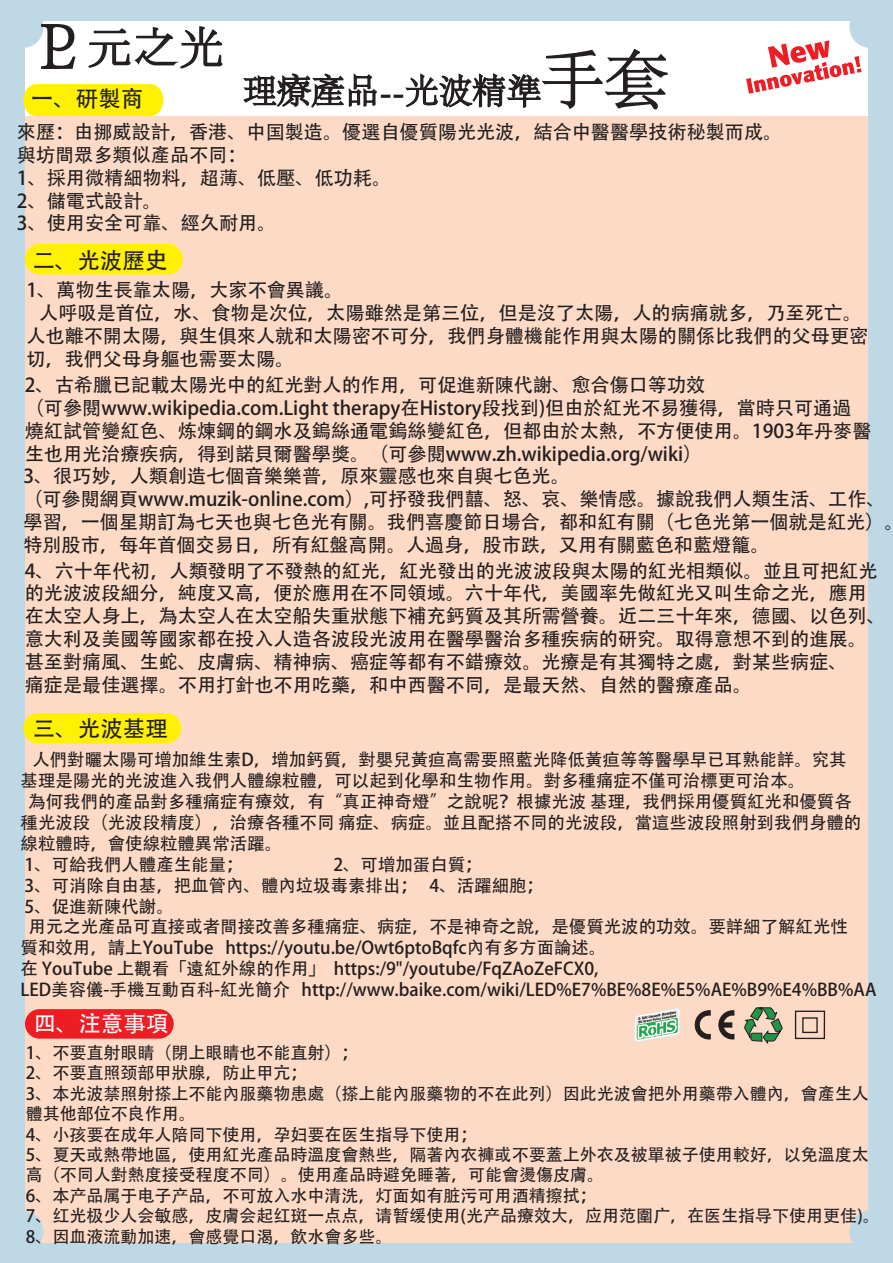
<style>
.page{position:relative;width:893px;height:1263px;background:#fff}
.page>*{position:absolute;margin:0;border:0;box-sizing:border-box;transform-origin:0 0}
.t1{font:45.9px "MS P Mincho";color:#231f20}
.t2{font:300 34.05px "Adobe Song Std";color:#231f20}
.t3{font:22.5px "Li Su";color:#231f20}
.t4{font:22.5px "Li Su";color:#fff}
.t5{font:19.2px/23px "Li Su";color:#231f20}
.t6{font:17.4px "Li Su";color:#231f20}
.t7{font:16.95px/20.4px "Li Su";color:#231f20}
.s1{font-family:"Adobe Song Std";font-weight:300;font-size:68.85px}
.s2{font-size:63.75px}
</style>
<div class="page">
<div style="left:15px;top:116px;width:869px;height:1129px;background:#fddac6"></div>
<div style="left:0;top:0;width:24px;height:1263px;background:#bfd8e6"></div>
<div style="left:869px;top:2px;width:24px;height:1261px;background:#bfd8e6"></div>
<div style="left:2px;top:1211px;width:41px;height:41px;background:#bfd8e6;border-radius:50%"></div>
<div style="left:849px;top:1211px;width:41px;height:41px;background:#bfd8e6;border-radius:50%"></div>
<div style="left:2px;top:6px;width:41px;height:42px;background:#bfd8e6;border-radius:50%"></div>
<div style="left:849px;top:6px;width:41px;height:42px;background:#bfd8e6;border-radius:50%"></div>
<div style="left:2px;top:1244px;width:891px;height:19px;background:#bfd8e6"></div>
<div style="left:0;top:0;width:893px;height:21px;background:#bfd8e6"></div>
<svg style="left:746px;top:37px;width:118px;height:57px"></svg>
<svg style="left:243px;top:48px;width:425px;height:62px"></svg>
<div style="left:23px;top:713px;width:158px;height:30px;background:#fff101;border-radius:15px"></div>
<div style="left:25px;top:244px;width:158px;height:31px;background:#fff101;border-radius:15px"></div>
<svg style="left:23px;top:84px;width:140px;height:32px;background:#fef10b"></svg>
<svg style="left:634px;top:1008px;width:46px;height:35px"></svg>
<svg style="left:744px;top:1007px;width:38px;height:36px"></svg>
<svg style="left:695px;top:1010px;width:15px;height:29px"></svg>
<svg style="left:719px;top:1010px;width:15px;height:29px"></svg>
<div style="left:795px;top:1011px;width:30px;height:28px;border:1px solid #231f20"></div>
<div style="left:802px;top:1017px;width:16px;height:16px;border:1px solid #231f20"></div>
<div style="left:25px;top:1009px;width:149px;height:30px;background:#ee1d23;border-radius:15px"></div>
<svg style="left:89px;top:26px;width:134px;height:43px"></svg>
<svg style="left:40px;top:24px;width:36px;height:45px"></svg>
<h1 class="t1" style="left:39px;top:24px;width:187px"><span class="s1">PL</span> 元之光</h1>
<p class="t3" style="left:31px;top:85px;width:114px">一、研製商</p>
<h2 class="t2" style="left:243px;top:73px;width:427px">理療產品--光波精準<span class="s2">手套</span></h2>
<p class="t5" style="left:17px;top:121px;width:767px">來歷：由挪威設計，香港、中国製造。優選自優質陽光光波，結合中醫醫學技術秘製而成。與坊間眾多類似產品不同：<br>1、採用微精細物料，超薄、低壓、低功耗。<br>2、儲電式設計。<br>3、使用安全可靠、經久耐用。</p>
<p class="t3" style="left:32px;top:247px;width:137px">二、光波歷史</p>
<p class="t5" style="left:26px;top:279px;width:318px">1、萬物生長靠太陽，大家不會異議。</p>
<p class="t5" style="left:39px;top:302px;width:824px">人呼吸是首位，水、食物是次位，太陽雖然是第三位，但是沒了太陽，人的病痛就多，乃至死亡。</p>
<p class="t5" style="left:26px;top:325px;width:843px">人也離不開太陽，與生俱來人就和太陽密不可分，我們身體機能作用與太陽的關係比我們的父母更密</p>
<p class="t5" style="left:26px;top:348px;width:269px">切，我們父母身軀也需要太陽。</p>
<p class="t5" style="left:23px;top:374px;width:882px">2、古希臘已記載太陽光中的紅光對人的作用，可促進新陳代謝、愈合傷口等功效<br>（可參閱www.wikipedia.com.Light therapy在History段找到)但由於紅光不易獲得，當時只可通過<br>燒紅試管變紅色、炼煉鋼的鋼水及鎢絲通電鎢絲變紅色，但都由於太熱，不方便使用。1903年丹麥醫<br>生也用光治療疾病，得到諾貝爾醫學獎。（可參閱www.zh.wikipedia.org/wiki）<br>3、很巧妙，人類創造七個音樂樂普，原來靈感也來自與七色光。<br>（可參閱網頁www.muzik-online.com）,可抒發我們囍、怒、哀、樂情感。據說我們人類生活、工作、學習，一個星期訂為七天也與七色光有關。我們喜慶節日場合，都和紅有關（七色光第一個就是紅光）。特別股市，每年首個交易日，所有紅盤高開。人過身，股市跌，又用有關藍色和藍燈籠。</p>
<p class="t5" style="left:25px;top:559px;width:863px">4、六十年代初，人類發明了不發熱的紅光，紅光發出的光波波段與太陽的紅光相類似。並且可把紅光的光波波段細分，純度又高，便於應用在不同領域。六十年代，美國率先做紅光又叫生命之光，應用在太空人身上，為太空人在太空船失重狀態下補充鈣質及其所需營養。近二三十年來，德國、以色列、意大利及美國等國家都在投入人造各波段光波用在醫學醫治多種疾病的研究。取得意想不到的進展。甚至對痛風、生蛇、皮膚病、精神病、癌症等都有不錯療效。光療是有其獨特之處，對某些病症、<br>痛症是最佳選擇。不用打針也不用吃藥，和中西醫不同，是最天然、自然的醫療產品。</p>
<p class="t3" style="left:33px;top:715px;width:137px">三、光波基理</p>
<p class="t6" style="left:32px;top:749px;width:816px">人們對曬太陽可增加維生素D，增加鈣質，對嬰兒黃疸高需要照藍光降低黃疸等等醫學早已耳熟能詳。究其</p>
<p class="t6" style="left:21px;top:770px;width:786px">基理是陽光的光波進入我們人體線粒體，可以起到化學和生物作用。對多種痛症不僅可治標更可治本。</p>
<p class="t6" style="left:28px;top:791px;width:825px">為何我們的產品對多種痛症有療效，有“真正神奇燈”之說呢？根據光波 基理，我們採用優質紅光和優質各</p>
<p class="t6" style="left:21px;top:812px;width:842px">種光波段（光波段精度），治療各種不同 痛症、病症。並且配搭不同的光波段，當這些波段照射到我們身體的</p>
<p class="t6" style="left:21px;top:833px;width:263px">線粒體時，會使線粒體異常活躍。</p>
<p class="t6" style="left:25px;top:854px;width:220px">1、可給我們人體產生能量；</p>
<p class="t6" style="left:333px;top:854px;width:151px">2、可增加蛋白質；</p>
<p class="t6" style="left:25px;top:875px;width:521px">3、可消除自由基，把血管內、體內垃圾毒素排出； 4、活躍細胞；</p>
<p class="t6" style="left:25px;top:896px;width:151px">5、促進新陳代謝。</p>
<p class="t6" style="left:28px;top:917px;width:821px">用元之光產品可直接或者間接改善多種痛症、病症，不是神奇之說，是優質光波的功效。要詳細了解紅光性</p>
<p class="t6" style="left:21px;top:937px;width:587px">質和效用，請上YouTube https://youtu.be/Owt6ptoBqfc內有多方面論述。</p>
<p class="t6" style="left:21px;top:958px;width:579px">在 YouTube 上觀看「遠紅外線的作用」 https:/9"/youtube/FqZAoZeFCX0,</p>
<p class="t6" style="left:21px;top:979px;width:857px">LED美容儀-手機互動百科-紅光簡介 http://www.baike.com/wiki/LED%E7%BE%8E%E5%AE%B9%E4%BB%AA</p>
<p class="t4" style="left:33px;top:1010px;width:137px">四、注意事項</p>
<p class="t7" style="left:26px;top:1043px;width:855px">1、不要直射眼睛（閉上眼睛也不能直射）；<br>2、不要直照颈部甲狀腺，防止甲亢；<br>3、本光波禁照射搽上不能內服藥物患處（搽上能內服藥物的不在此列）因此光波會把外用藥帶入體內，會產生人體其他部位不良作用。<br>4、小孩要在成年人陪同下使用，孕妇要在医生指导下使用；<br>5、夏天或熱帶地區，使用紅光產品時溫度會熱些，隔著內衣褲或不要蓋上外衣及被單被子使用較好，以免溫度太高（不同人對熱度接受程度不同）。使用產品時避免睡著，可能會燙傷皮膚。<br>6、本产品属于电子产品，不可放入水中清洗，灯面如有脏污可用酒精擦拭；<br>7、红光极少人会敏感，皮膚会起红斑一点点，请暂缓使用(光产品療效大，应用范圍广，在医生指导下使用更佳)。8、因血液流動加速，會感覺口渴，飲水會多些。</p>
</div>
